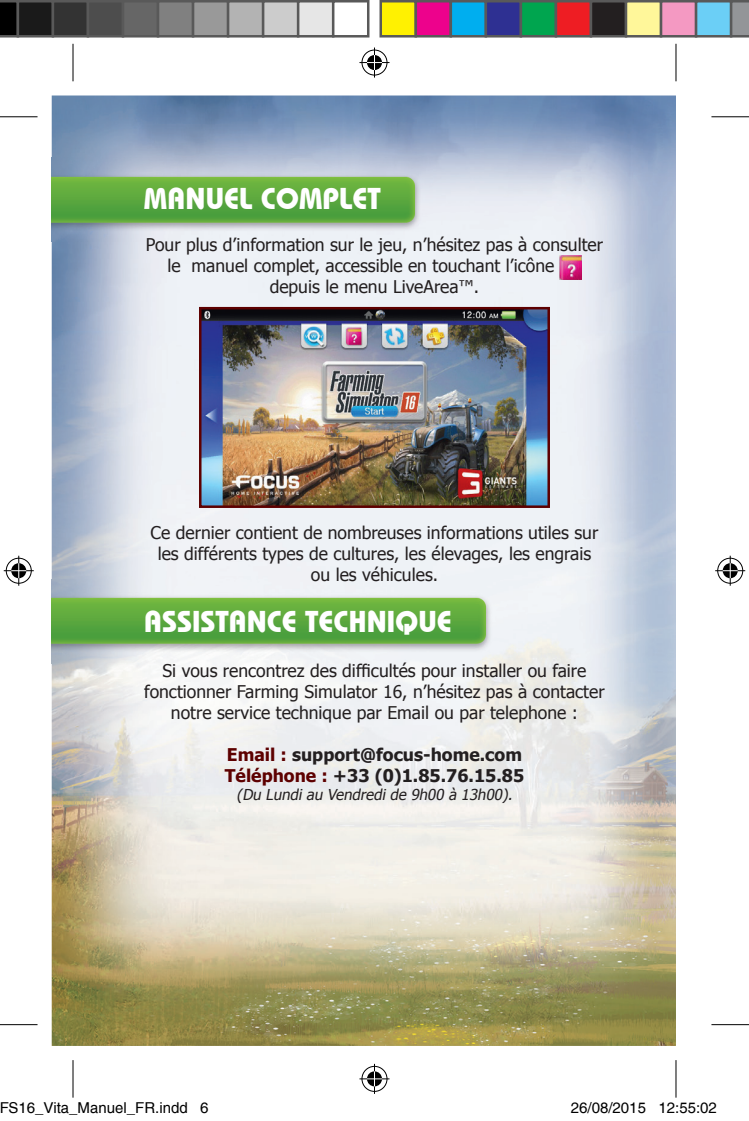
<style>
.page{position:relative;width:749px;height:1121px;background:#fff}
.page>*{position:absolute;margin:0;border:0;box-sizing:border-box;transform-origin:0 0}
.t1{font:700 30px "Bahamas";color:#fff}
.t2{font:17.5px/21px "Tahoma";color:#231f20;text-align:center}
.t3{font:700 17.5px/21px "Tahoma";color:#231f20}
.t4{font:15px "Helvetica";color:#000}
.t5{font:italic 15px "Tahoma";color:#231f20}
.s1{color:#5d0000}
</style>
<div class="page">
<img style="left:52px;top:95px;width:623px;height:950px">
<img style="left:52px;top:579px;width:451px;height:84px">
<img style="left:52px;top:157px;width:380px;height:85px">
<img style="left:559px;top:255px;width:22px;height:25px">
<img style="left:199px;top:307px;width:350px;height:201px">
<hr style="left:0;top:116px;width:38px;height:1px;background:#000">
<hr style="left:711px;top:116px;width:37px;height:1px;background:#000">
<hr style="left:0;top:1023px;width:38px;height:1px;background:#000">
<hr style="left:711px;top:1023px;width:37px;height:1px;background:#000">
<hr style="left:73px;top:44px;width:1px;height:37px;background:#000">
<hr style="left:73px;top:1059px;width:1px;height:38px;background:#000">
<hr style="left:675px;top:44px;width:1px;height:37px;background:#000">
<hr style="left:675px;top:1059px;width:1px;height:38px;background:#000">
<div style="left:360px;top:48px;width:28px;height:29px;border:3px solid #fff;border-radius:50%"></div>
<hr style="left:359px;top:61px;width:30px;height:3px;background:#fff">
<hr style="left:373px;top:48px;width:3px;height:30px;background:#fff">
<div style="left:365px;top:53px;width:18px;height:19px;border:3px solid #fff;border-radius:50%"></div>
<div style="left:361px;top:50px;width:26px;height:25px;border:1px solid #000;border-radius:50%"></div>
<hr style="left:359px;top:62px;width:30px;height:1px;background:#000">
<hr style="left:374px;top:48px;width:1px;height:30px;background:#000">
<svg style="left:367px;top:55px;width:15px;height:15px"></svg>
<div style="left:360px;top:1064px;width:28px;height:28px;border:3px solid #fff;border-radius:50%"></div>
<svg style="left:359px;top:1076px;width:30px;height:4px"></svg>
<hr style="left:373px;top:1063px;width:3px;height:30px;background:#fff">
<div style="left:365px;top:1069px;width:18px;height:18px;border:3px solid #fff;border-radius:50%"></div>
<div style="left:361px;top:1065px;width:26px;height:26px;border:1px solid #000;border-radius:50%"></div>
<hr style="left:359px;top:1078px;width:30px;height:1px;background:#000">
<hr style="left:374px;top:1063px;width:1px;height:30px;background:#000">
<svg style="left:367px;top:1070px;width:15px;height:15px"></svg>
<div style="left:5px;top:556px;width:28px;height:28px;border:3px solid #fff;border-radius:50%"></div>
<hr style="left:4px;top:569px;width:30px;height:3px;background:#fff">
<hr style="left:17px;top:555px;width:3px;height:30px;background:#fff">
<div style="left:10px;top:561px;width:18px;height:18px;border:3px solid #fff;border-radius:50%"></div>
<div style="left:6px;top:557px;width:26px;height:26px;border:1px solid #000;border-radius:50%"></div>
<hr style="left:4px;top:570px;width:30px;height:1px;background:#000">
<hr style="left:18px;top:555px;width:1px;height:30px;background:#000">
<svg style="left:11px;top:563px;width:15px;height:15px"></svg>
<div style="left:715px;top:556px;width:29px;height:28px;border:3px solid #fff;border-radius:50%"></div>
<hr style="left:714px;top:569px;width:30px;height:3px;background:#fff">
<hr style="left:728px;top:555px;width:3px;height:30px;background:#fff">
<div style="left:720px;top:561px;width:19px;height:18px;border:3px solid #fff;border-radius:50%"></div>
<div style="left:717px;top:557px;width:25px;height:26px;border:1px solid #000;border-radius:50%"></div>
<hr style="left:714px;top:570px;width:30px;height:1px;background:#000">
<hr style="left:729px;top:555px;width:1px;height:30px;background:#000">
<svg style="left:722px;top:563px;width:15px;height:15px"></svg>
<svg style="left:0;top:0;width:17px;height:38px"></svg>
<div style="left:18px;top:1px;width:35px;height:35px;background:#1a1a1a"></div>
<div style="left:17px;top:0;width:37px;height:38px;border:2px solid #595959"></div>
<div style="left:53px;top:1px;width:35px;height:35px;background:#333"></div>
<div style="left:52px;top:0;width:37px;height:38px;border:2px solid #595959"></div>
<div style="left:88px;top:1px;width:35px;height:35px;background:#4d4d4d"></div>
<div style="left:87px;top:0;width:37px;height:38px;border:2px solid #595959"></div>
<div style="left:123px;top:1px;width:35px;height:35px;background:#666"></div>
<div style="left:122px;top:0;width:37px;height:38px;border:2px solid #595959"></div>
<div style="left:158px;top:1px;width:35px;height:35px;background:#808080"></div>
<div style="left:157px;top:0;width:37px;height:38px;border:2px solid #595959"></div>
<div style="left:193px;top:1px;width:35px;height:35px;background:#999"></div>
<div style="left:192px;top:0;width:37px;height:38px;border:2px solid #595959"></div>
<div style="left:228px;top:1px;width:35px;height:35px;background:#b3b3b3"></div>
<div style="left:227px;top:0;width:37px;height:38px;border:2px solid #595959"></div>
<div style="left:263px;top:1px;width:35px;height:35px;background:#ccc"></div>
<div style="left:262px;top:0;width:37px;height:38px;border:2px solid #595959"></div>
<div style="left:298px;top:1px;width:35px;height:35px;background:#e6e6e6"></div>
<div style="left:297px;top:0;width:37px;height:38px;border:2px solid #595959"></div>
<div style="left:332px;top:0;width:37px;height:38px;border:2px solid #595959"></div>
<div style="left:380px;top:1px;width:35px;height:35px;background:#fff101"></div>
<div style="left:379px;top:0;width:38px;height:38px;border:2px solid #595959"></div>
<div style="left:415px;top:1px;width:35px;height:35px;background:#ed028c"></div>
<div style="left:414px;top:0;width:38px;height:38px;border:2px solid #595959"></div>
<div style="left:450px;top:1px;width:35px;height:35px;background:#00aeef"></div>
<div style="left:449px;top:0;width:38px;height:38px;border:2px solid #595959"></div>
<div style="left:485px;top:1px;width:35px;height:35px;background:#2e3092"></div>
<div style="left:484px;top:0;width:38px;height:38px;border:2px solid #595959"></div>
<div style="left:520px;top:1px;width:35px;height:35px;background:#00a54f"></div>
<div style="left:519px;top:0;width:38px;height:38px;border:2px solid #595959"></div>
<div style="left:555px;top:1px;width:35px;height:35px;background:#ee1d23"></div>
<div style="left:554px;top:0;width:38px;height:38px;border:2px solid #595959"></div>
<div style="left:590px;top:1px;width:35px;height:35px;background:#231f20"></div>
<div style="left:589px;top:0;width:38px;height:38px;border:2px solid #595959"></div>
<div style="left:625px;top:1px;width:35px;height:35px;background:#fff79a"></div>
<div style="left:624px;top:0;width:38px;height:38px;border:2px solid #595959"></div>
<div style="left:660px;top:1px;width:35px;height:35px;background:#f499c2"></div>
<div style="left:659px;top:0;width:38px;height:38px;border:2px solid #595959"></div>
<div style="left:695px;top:1px;width:35px;height:35px;background:#6bcff6"></div>
<div style="left:694px;top:0;width:38px;height:38px;border:2px solid #595959"></div>
<svg style="left:729px;top:0;width:19px;height:38px"></svg>
<h1 class="t1" style="left:144px;top:180px;width:238px">MANUEL COMPLET</h1>
<p class="t2" style="left:146px;top:234px;width:458px">Pour plus d’information sur le jeu, n’hésitez pas à consulter</p>
<p class="t2" style="left:167px;top:255px;width:388px">le manuel complet, accessible en touchant l’icône</p>
<p class="t2" style="left:269px;top:276px;width:211px">depuis le menu LiveArea™.</p>
<p class="t2" style="left:150px;top:521px;width:449px">Ce dernier contient de nombreuses informations utiles sur les différents types de cultures, les élevages, les engrais ou les véhicules.</p>
<h1 class="t1" style="left:144px;top:603px;width:309px">ASSISTANCE TECHNIQUE</h1>
<p class="t2" style="left:144px;top:659px;width:461px">Si vous rencontrez des difficultés pour installer ou faire fonctionner Farming Simulator 16, n’hésitez pas à contacter notre service technique par Email ou par telephone :</p>
<p class="t3" style="left:225px;top:743px;width:301px"><span class="s1">Email :</span> support@focus-home.com<br><span class="s1">Téléphone :</span> +33 (0)1.85.76.15.85</p>
<p class="t5" style="left:236px;top:784px;width:280px">(Du Lundi au Vendredi de 9h00 à 13h00).</p>
<p class="t4" style="left:-1px;top:1098px;width:211px">FS16_Vita_Manuel_FR.indd 6</p>
<p class="t4" style="left:570px;top:1098px;width:147px">26/08/2015 12:55:02</p>
</div>
